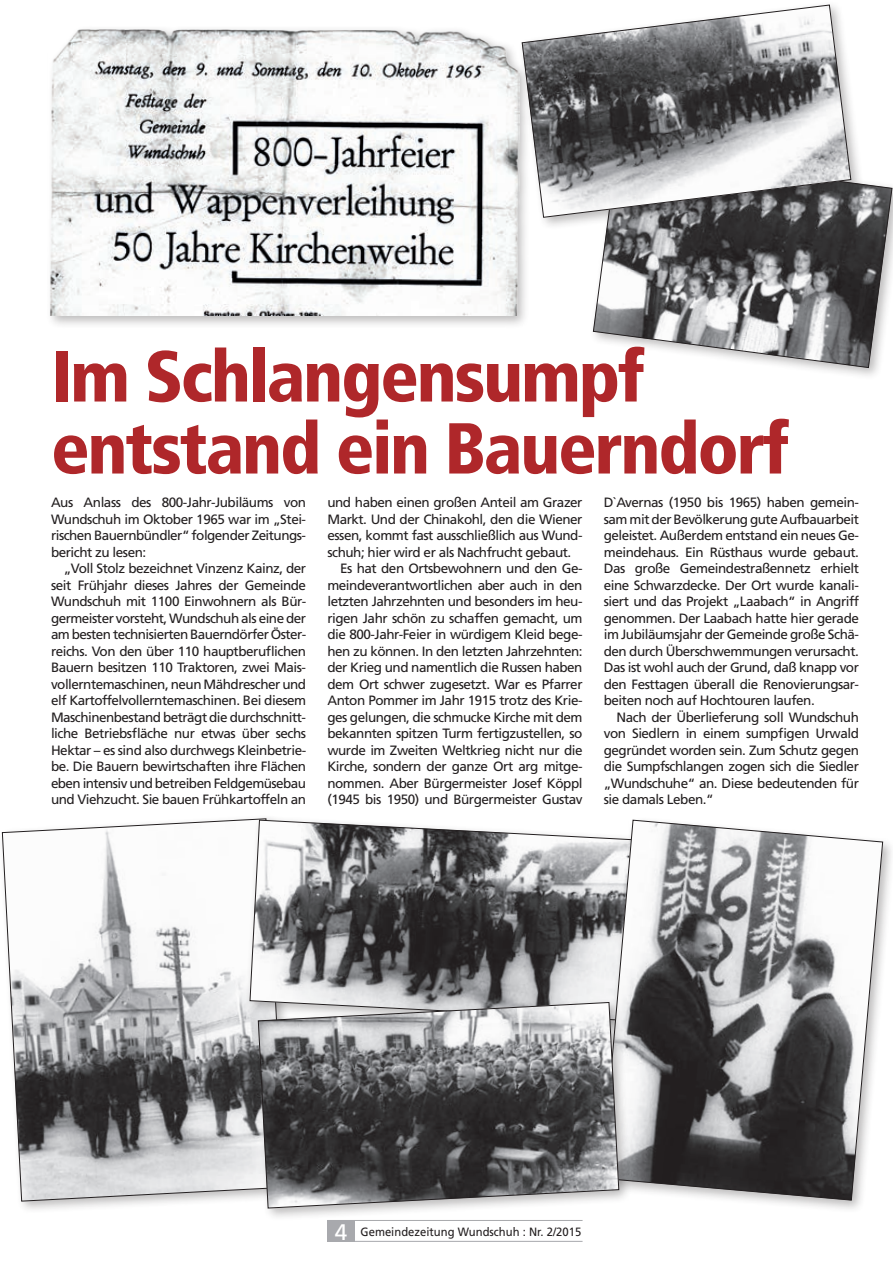
<style>
.page{position:relative;width:893px;height:1263px;background:#fff}
.page>*{position:absolute;margin:0;border:0;box-sizing:border-box;transform-origin:0 0}
.t1{font:900 condensed 72px/72px "Frutiger LT Std";letter-spacing:-.03em;color:#af272a}
.t2{font:13.5px/16.5px "Frutiger LT Std";letter-spacing:-.035em;color:#231f20;text-align:justify}
.t3{font:12px "Frutiger LT Std";color:#231f20;scale:.94 1}
.s1{font-size:22.5px;color:#fff}
</style>
<div class="page">
<div style="left:327px;top:1220px;width:28px;height:22px;background:#a8a9ad"></div>
<hr style="left:327px;top:1241px;width:256px;height:1px;background:#a8a9ad">
<div style="left:45px;top:25px;width:487px;height:304px;background:#231f20;opacity:.3"></div>
<img style="left:48px;top:30px;width:472px;height:285px">
<div style="left:0;top:814px;width:299px;height:400px;background:#231f20;opacity:.3"></div>
<svg style="left:2px;top:818px;width:251px;height:383px"></svg>
<div style="left:589px;top:148px;width:304px;height:232px;background:#231f20;opacity:.3"></div>
<svg style="left:593px;top:152px;width:299px;height:216px"></svg>
<div style="left:518px;top:1px;width:346px;height:229px;background:#231f20;opacity:.3"></div>
<svg style="left:522px;top:5px;width:329px;height:213px"></svg>
<div style="left:245px;top:815px;width:410px;height:219px;background:#231f20;opacity:.3"></div>
<svg style="left:250px;top:820px;width:347px;height:201px"></svg>
<div style="left:597px;top:816px;width:296px;height:397px;background:#231f20;opacity:.3"></div>
<svg style="left:601px;top:820px;width:282px;height:380px"></svg>
<div style="left:253px;top:997px;width:379px;height:224px;background:#231f20;opacity:.3"></div>
<svg style="left:258px;top:1002px;width:361px;height:206px"></svg>
<h1 class="t1" style="left:51px;top:340px;width:740px">Im Schlangensumpf entstand ein Bauerndorf</h1>
<p class="t2" style="left:51px;top:494px;width:257px">Aus Anlass des 800-Jahr-Jubiläums von Wundschuh im Oktober 1965 war im „Stei&shy;rischen Bauernbündler“ folgender Zeitungs&shy;bericht zu lesen:</p>
<p class="t2" style="left:51px;top:560px;width:257px;text-indent:13px">„Voll Stolz bezeichnet Vinzenz Kainz, der seit Frühjahr dieses Jahres der Gemeinde Wundschuh mit 1100 Einwohnern als Bür&shy;germeister vorsteht, Wundschuh als eine der am besten technisierten Bauerndörfer Öster&shy;reichs. Von den über 110 hauptberuflichen Bauern besitzen 110 Traktoren, zwei Mais&shy;vollerntemaschinen, neun Mähdrescher und elf Kartoffelvollerntemaschinen. Bei diesem Maschinenbestand beträgt die durchschnitt&shy;liche Betriebsfläche nur etwas über sechs Hektar – es sind also durchwegs Kleinbetrie&shy;be. Die Bauern bewirtschaften ihre Flächen eben intensiv und betreiben Feldgemüsebau und Viehzucht. Sie bauen Frühkartoffeln an</p>
<p class="t2" style="left:327px;top:494px;width:257px">und haben einen großen Anteil am Grazer</p>
<p class="t2" style="left:327px;top:511px;width:257px">Markt. Und der Chinakohl, den die Wiener</p>
<p class="t2" style="left:327px;top:527px;width:257px">essen, kommt fast ausschließlich aus Wund-</p>
<p class="t2" style="left:327px;top:544px;width:245px">schuh; hier wird er als Nachfrucht gebaut.</p>
<p class="t2" style="left:340px;top:560px;width:244px">Es hat den Ortsbewohnern und den Ge-</p>
<p class="t2" style="left:327px;top:577px;width:257px">meindeverantwortlichen aber auch in den</p>
<p class="t2" style="left:327px;top:593px;width:257px">letzten Jahrzehnten und besonders im heu-</p>
<p class="t2" style="left:327px;top:610px;width:257px">rigen Jahr schön zu schaffen gemacht, um</p>
<p class="t2" style="left:327px;top:626px;width:257px">die 800-Jahr-Feier in würdigem Kleid bege-</p>
<p class="t2" style="left:327px;top:643px;width:257px">hen zu können. In den letzten Jahrzehnten:</p>
<p class="t2" style="left:327px;top:659px;width:257px">der Krieg und namentlich die Russen haben</p>
<p class="t2" style="left:327px;top:676px;width:257px">dem Ort schwer zugesetzt. War es Pfarrer</p>
<p class="t2" style="left:327px;top:692px;width:257px">Anton Pommer im Jahr 1915 trotz des Krie-</p>
<p class="t2" style="left:327px;top:709px;width:257px">ges gelungen, die schmucke Kirche mit dem</p>
<p class="t2" style="left:327px;top:725px;width:257px">bekannten spitzen Turm fertigzustellen, so</p>
<p class="t2" style="left:327px;top:742px;width:257px">wurde im Zweiten Weltkrieg nicht nur die</p>
<p class="t2" style="left:327px;top:758px;width:257px">Kirche, sondern der ganze Ort arg mitge-</p>
<p class="t2" style="left:327px;top:775px;width:257px">nommen. Aber Bürgermeister Josef Köppl</p>
<p class="t2" style="left:327px;top:791px;width:257px">(1945 bis 1950) und Bürgermeister Gustav</p>
<p class="t2" style="left:604px;top:494px;width:257px">D`Avernas (1950 bis 1965) haben gemein&shy;sam mit der Bevölkerung gute Aufbauarbeit geleistet. Außerdem entstand ein neues Ge&shy;meindehaus. Ein Rüsthaus wurde gebaut.<br>Das große Gemeindestraßennetz erhielt eine Schwarzdecke. Der Ort wurde kanali&shy;siert und das Projekt „Laabach“ in Angriff genommen. Der Laabach hatte hier gerade im Jubiläumsjahr der Gemeinde große Schä&shy;den durch Überschwemmungen verursacht.<br>Das ist wohl auch der Grund, daß knapp vor den Festtagen überall die Renovierungsar&shy;beiten noch auf Hochtouren laufen.</p>
<p class="t2" style="left:604px;top:709px;width:257px;text-indent:13px">Nach der Überlieferung soll Wundschuh von Siedlern in einem sumpfigen Urwald gegründet worden sein. Zum Schutz gegen die Sumpfschlangen zogen sich die Siedler „Wundschuhe“ an. Diese bedeutenden für sie damals Leben.“</p>
<p class="t3" style="left:335px;top:1224px;width:264px"><span class="s1">4</span> Gemeindezeitung Wundschuh : Nr. 2/2015</p>
</div>
